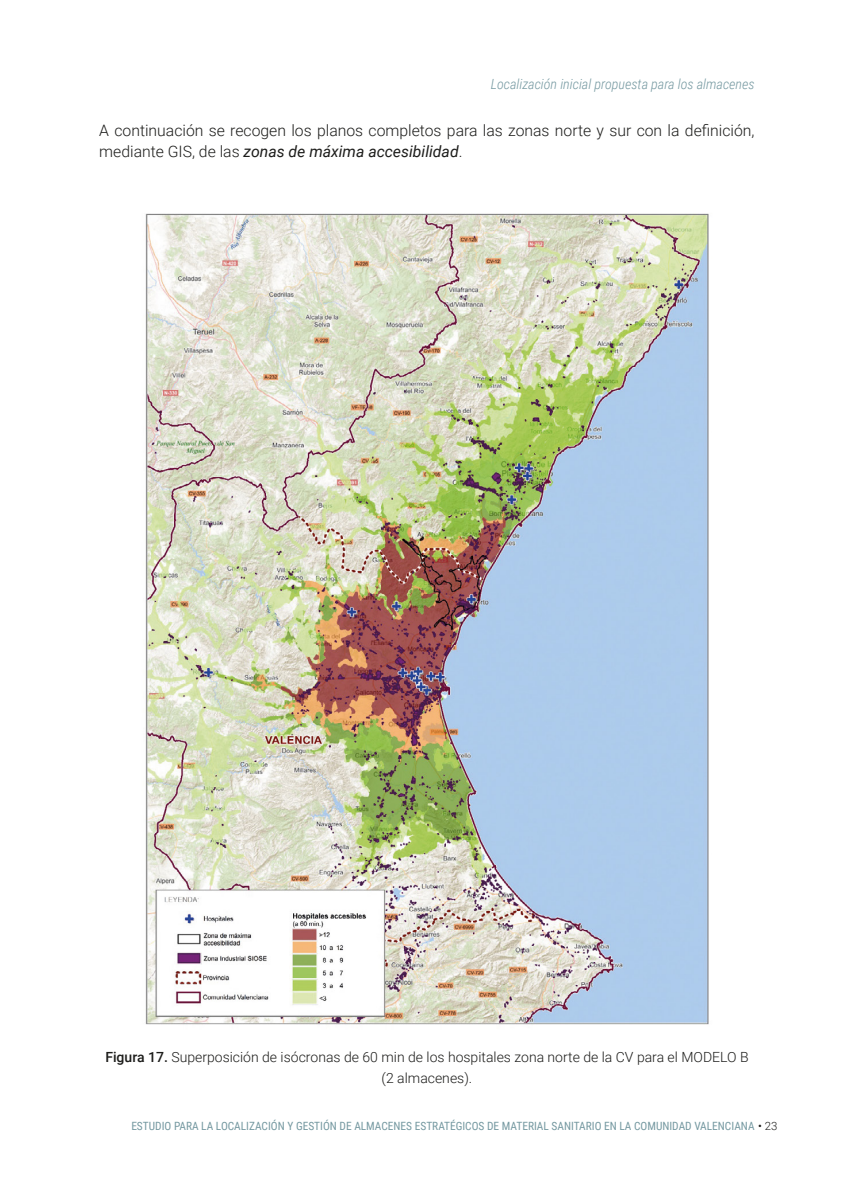
<style>
.page{position:relative;width:844px;height:1191px;background:#fff}
.page>*{position:absolute;margin:0;border:0;box-sizing:border-box;transform-origin:0 0}
.t1{font:300 15.75px/21px "Roboto";color:#1d1d1b}
.t2{font:300 14px/21px "Roboto";color:#1d1d1b;text-align:center}
.t3{font:italic 300 14px "Roboto Condensed";color:#7498a0}
.t4{font:11.38px "Roboto Condensed";color:#7498a0}
.s1{font-weight:400;font-style:italic}
.s2{font-weight:500}
.s3{font-family:"Roboto";color:#1d1d1b}
.s4{font-family:"Roboto";font-weight:300;color:#1d1d1b}
</style>
<div class="page">
<img style="left:145px;top:213px;width:564px;height:812px">
<p class="t3" style="left:490px;top:74px;width:265px">Localización inicial propuesta para los almacenes</p>
<p class="t1" style="left:99px;top:119px;width:656px">A continuación se recogen los planos completos para las zonas norte y sur con la definición, mediante GIS, de las <span class="s1">zonas de máxima accesibilidad</span>.</p>
<p class="t2" style="left:105px;top:1046px;width:644px"><span class="s2">Figura 17.</span> Superposición de isócronas de 60 min de los hospitales zona norte de la CV para el MODELO B (2 almacenes).</p>
<p class="t4" style="left:131px;top:1118px;width:647px">ESTUDIO PARA LA LOCALIZACIÓN Y GESTIÓN DE ALMACENES ESTRATÉGICOS DE MATERIAL SANITARIO EN LA COMUNIDAD VALENCIANA <span class="s3">•</span> <span class="s4">23</span></p>
</div>
